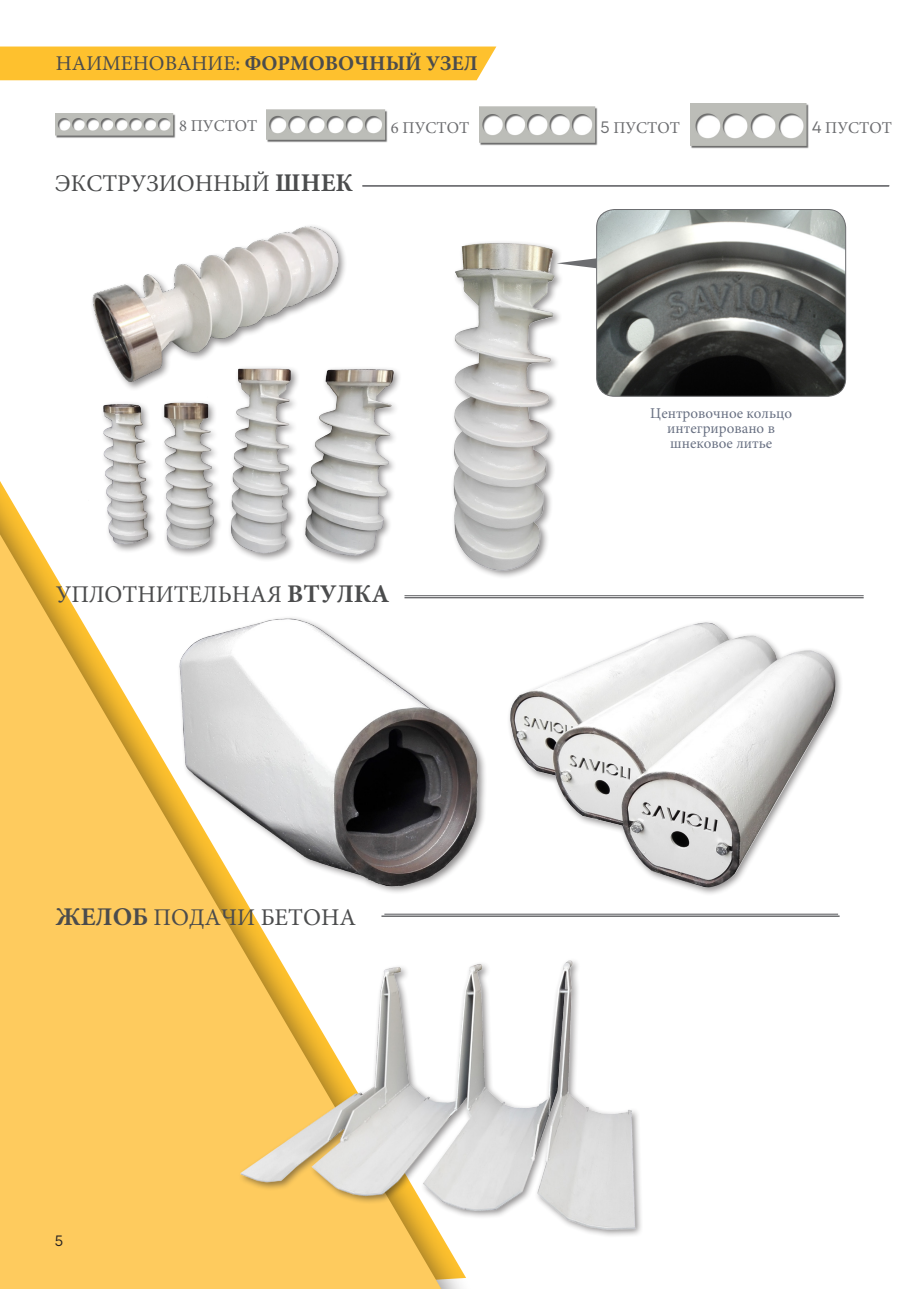
<style>
.page{position:relative;width:919px;height:1289px;background:#fff}
.page>*{position:absolute;margin:0;border:0;box-sizing:border-box;transform-origin:0 0}
.t1{font:24px "Minion Pro";color:#4b4c4d}
.t2{font:700 21px "Minion Pro";color:#4b4c4d}
.t3{font:16.5px "Minion Pro";color:#6c6d70}
.t4{font:15px/15px "Minion Pro";color:#697183;text-align:center}
.t5{font:15px "Yellix";color:#231f20}
.s1{font-weight:400}
.s2{font-family:"Yellix"}
.s3{font-weight:700;font-size:25.5px}
</style>
<div class="page">
<svg style="left:0;top:46px;width:446px;height:1242px;fill:#fecb5e"></svg>
<hr style="left:362px;top:185px;width:526px;height:2px;background:#6c6d70">
<hr style="left:363px;top:185px;width:526px;height:1px;background:#6c6d70">
<hr style="left:404px;top:597px;width:459px;height:1px;background:#6c6d70">
<hr style="left:404px;top:595px;width:459px;height:1px;background:#6c6d70">
<hr style="left:381px;top:915px;width:458px;height:1px;background:#6c6d70">
<hr style="left:384px;top:913px;width:454px;height:1px;background:#6c6d70">
<img style="left:403px;top:230px;width:193px;height:330px">
<img style="left:73px;top:215px;width:279px;height:172px">
<div style="left:237px;top:957px;width:406px;height:280px;background:#231f20;opacity:.5"></div>
<img style="left:227px;top:955px;width:416px;height:276px">
<img style="left:601px;top:622px;width:240px;height:270px">
<img style="left:165px;top:560px;width:436px;height:357px">
<img style="left:596px;top:209px;width:249px;height:187px">
<div style="left:596px;top:209px;width:250px;height:187px;border:1px solid #6c6d70;border-radius:18px"></div>
<div style="left:0;top:47px;width:496px;height:33px;background:#fec12e"></div>
<img style="left:55px;top:113px;width:120px;height:26px">
<img style="left:266px;top:109px;width:121px;height:34px">
<img style="left:479px;top:107px;width:118px;height:38px">
<img style="left:690px;top:103px;width:118px;height:46px">
<div style="left:302px;top:365px;width:100px;height:199px;background:#fff"></div>
<img style="left:306px;top:341px;width:90px;height:221px">
<img style="left:229px;top:341px;width:77px;height:221px">
<img style="left:158px;top:341px;width:71px;height:221px">
<img style="left:77px;top:341px;width:81px;height:221px">
<p class="t2" style="left:56px;top:48px;width:423px"><span class="s1">НАИМЕНОВАНИЕ:</span> ФОРМОВОЧНЫЙ УЗЕЛ</p>
<p class="t3" style="left:179px;top:115px;width:80px">8 ПУСТОТ</p>
<p class="t3" style="left:391px;top:116px;width:80px">6 ПУСТОТ</p>
<p class="t3" style="left:601px;top:116px;width:80px"><span class="s2">5</span> ПУСТОТ</p>
<p class="t3" style="left:812px;top:116px;width:81px"><span class="s2">4</span> ПУСТОТ</p>
<p class="t1" style="left:55px;top:167px;width:299px">ЭКСТРУЗИОННЫЙ <span class="s3">ШНЕК</span></p>
<p class="t1" style="left:56px;top:577px;width:335px">УПЛОТНИТЕЛЬНАЯ <span class="s3">ВТУЛКА</span></p>
<p class="t1" style="left:55px;top:901px;width:302px"><span class="s3">ЖЕЛОБ</span> ПОДАЧИ БЕТОНА</p>
<p class="t5" style="left:55px;top:1229px;width:9px">5</p>
<p class="t4" style="left:650px;top:405px;width:143px">Центровочное кольцо интегрировано в шнековое литье</p>
</div>
